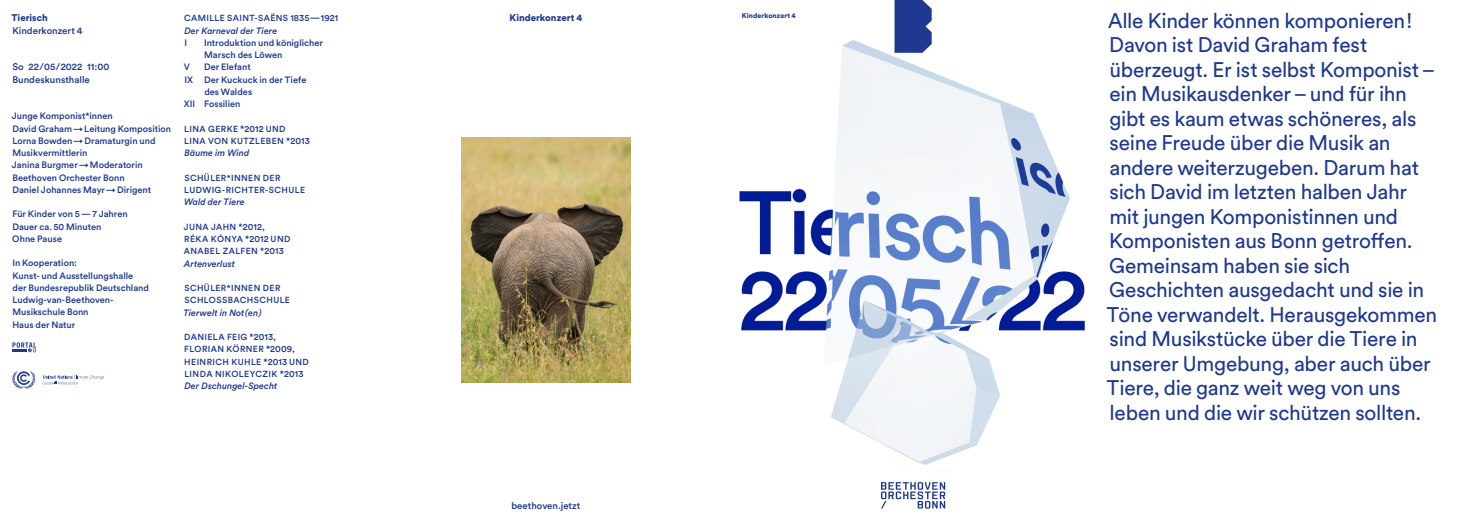
<style>
.page{position:relative;width:1459px;height:521px;background:#fff}
.page>*{position:absolute;margin:0;border:0;box-sizing:border-box;transform-origin:0 0}
.t1{font:21px/24.5px "Circular Pro";letter-spacing:-.015em;color:#1e398f}
.t2{font:500 9.62px/12.2px "Circular Pro";color:#1e398f}
.t3{font:900 9.62px "Circular Pro";color:#1e398f}
.t4{font:500 9.19px/12.2px "Circular Pro";color:#1e398f}
.t5{font:italic 500 9.19px "Circular Pro";color:#1e398f}
.t6{font:500 8.75px/12.2px "Circular Pro";letter-spacing:.045em;color:#1e398f}
.t7{font:900 7px "Circular Pro";letter-spacing:.01em;color:#1e398f}
.s1{font-size:9.19px}
.s2{font-size:9.62px}
</style>
<div class="page">
<img style="left:739px;top:8px;width:346px;height:501px">
<svg style="left:894px;top:0;width:37px;height:53px;background:#2d4696"></svg>
<svg style="left:881px;top:482px;width:64px;height:26px"></svg>
<svg style="left:12px;top:342px;width:24px;height:10px"></svg>
<svg style="left:12px;top:371px;width:23px;height:18px"></svg>
<svg style="left:43px;top:375px;width:61px;height:9px"></svg>
<img style="left:462px;top:138px;width:168px;height:245px">
<p class="t3" style="left:12px;top:11px;width:38px">Tierisch</p>
<p class="t2" style="left:12px;top:24px;width:72px">Kinderkonzert 4</p>
<p class="t2" style="left:12px;top:61px;width:99px">So 22/05/2022 11:00<br>Bundeskunsthalle</p>
<p class="t4" style="left:12px;top:110px;width:161px">Junge Komponist*innen<br>David Graham→Leitung Komposition<br>Lorna Bowden→Dramaturgin und<br>Musikvermittlerin<br>Janina Burgmer→Moderatorin<br>Beethoven Orchester Bonn<br>Daniel Johannes Mayr→Dirigent</p>
<p class="t4" style="left:12px;top:208px;width:117px">Für Kinder von 5—7 Jahren<br>Dauer ca.50 Minuten<br>Ohne Pause</p>
<p class="t4" style="left:12px;top:257px;width:138px">In Kooperation:<br>Kunst- und Ausstellungshalle der Bundesrepublik Deutschland<br>Ludwig-van-Beethoven-<br>Musikschule Bonn<br>Haus der Natur</p>
<p class="t6" style="left:184px;top:12px;width:156px">CAMILLE SAINT-SAËNS <span class="s1">1835</span><span class="s2">—</span><span class="s1">1921</span></p>
<p class="t5" style="left:184px;top:24px;width:95px">Der Karneval der Tiere</p>
<p class="t4" style="left:184px;top:36px;width:4px">I</p>
<p class="t4" style="left:204px;top:36px;width:120px">Introduktion und königlicher<br>Marsch des Löwen</p>
<p class="t4" style="left:184px;top:61px;width:8px">V</p>
<p class="t4" style="left:204px;top:61px;width:48px">Der Elefant</p>
<p class="t4" style="left:184px;top:73px;width:123px">IX Der Kuckuck in der Tiefe</p>
<p class="t4" style="left:204px;top:85px;width:49px">des Waldes</p>
<p class="t4" style="left:184px;top:97px;width:58px">XII Fossilien</p>
<p class="t6" style="left:184px;top:122px;width:127px">LINA GERKE <span class="s1">*2012</span> UND<br>LINA VON KUTZLEBEN <span class="s1">*2013</span></p>
<p class="t5" style="left:184px;top:147px;width:66px">Bäume im Wind</p>
<p class="t6" style="left:184px;top:171px;width:122px">SCHÜLER*INNEN DER<br>LUDWIG-RICHTER-SCHULE</p>
<p class="t5" style="left:184px;top:196px;width:62px">Wald der Tiere</p>
<p class="t6" style="left:184px;top:220px;width:108px">JUNA JAHN <span class="s1">*2012,<br></span>RÉKA KÓNYA <span class="s1">*2012</span> UND<br>ANABEL ZALFEN <span class="s1">*2013</span></p>
<p class="t5" style="left:184px;top:257px;width:53px">Artenverlust</p>
<p class="t6" style="left:184px;top:281px;width:107px">SCHÜLER*INNEN DER<br>SCHLOSSBACHSCHULE</p>
<p class="t5" style="left:183px;top:306px;width:80px">Tierwelt in Not(en)</p>
<p class="t6" style="left:184px;top:330px;width:126px">DANIELA FEIG <span class="s1">*2013,<br></span>FLORIAN KÖRNER <span class="s1">*2009,<br></span>HEINRICH KUHLE <span class="s1">*2013</span> UND<br>LINDA NIKOLEYCZIK <span class="s1">*2013</span></p>
<p class="t5" style="left:184px;top:379px;width:95px">Der Dschungel-Specht</p>
<p class="t3" style="left:509px;top:11px;width:74px">Kinderkonzert 4</p>
<p class="t7" style="left:741px;top:11px;width:55px">Kinderkonzert 4</p>
<p class="t2" style="left:511px;top:498px;width:70px">beethoven.jetzt</p>
<p class="t1" style="left:1107px;top:7px;width:332px">Alle Kinder können komponieren!<br>Davon ist David Graham fest überzeugt. Er ist selbst Komponist– ein Musikausdenker–und für ihn gibt es kaum etwas schöneres, als seine Freude über die Musik an andere weiterzugeben. Darum hat sich David im letzten halben Jahr mit jungen Komponistinnen und<br>Komponisten aus Bonn getroffen.<br>Gemeinsam haben sie sich<br>Geschichten ausgedacht und sie in<br>Töne verwandelt. Herausgekommen sind Musikstücke über die Tiere in unserer Umgebung, aber auch über<br>Tiere, die ganz weit weg von uns leben und die wir schützen sollten.</p>
</div>
